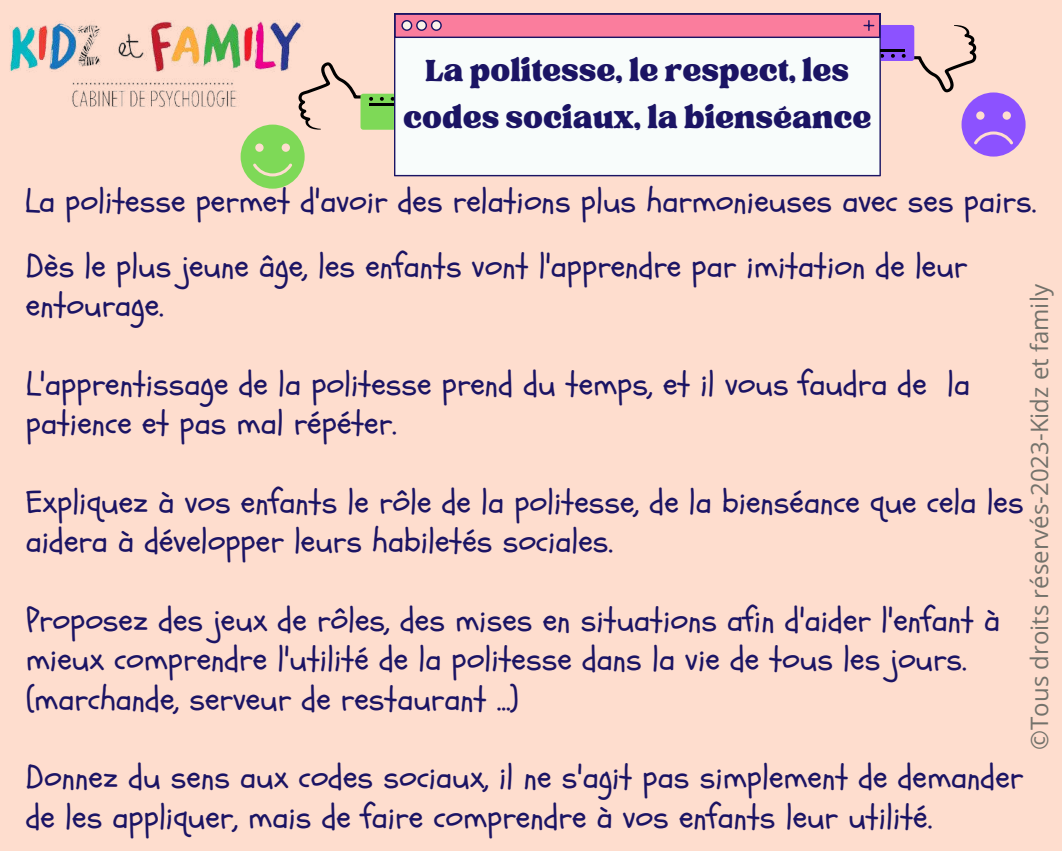
<style>
.page{position:relative;width:1062px;height:851px;background:#fff}
.page>*{position:absolute;margin:0;border:0;box-sizing:border-box;transform-origin:0 0}
.t1{font:42px/47.2px "TAN Tangkiwood Display";color:#1b1464;text-align:center}
.t2{font:33px/39.3px "Schoolbell";color:#1b1464}
.t3{font:24px "Open Sans";color:#73726b}
</style>
<div class="page">
<div style="left:0;top:0;width:1062px;height:850px;background:#feddce"></div>
<img style="left:10px;top:21px;width:231px;height:87px">
<svg style="left:241px;top:14px;width:785px;height:175px"></svg>
<hr style="left:881px;top:49px;width:24px;height:2px;background:#000">
<p class="t1" style="left:403px;top:48px;width:470px">La politesse, le respect, les codes sociaux, la bienséance</p>
<p class="t2" style="left:25px;top:182px;width:1013px">La politesse permet d'avoir des relations plus harmonieuses avec ses pairs.</p>
<p class="t2" style="left:26px;top:247px;width:943px">Dès le plus jeune âge, les enfants vont l'apprendre par imitation de leur entourage.</p>
<p class="t2" style="left:26px;top:365px;width:946px">L'apprentissage de la politesse prend du temps, et il vous faudra de la patience et pas mal répéter.</p>
<p class="t3" style="left:1022px;top:749px;width:467px;rotate:-90deg">©Tous droits réservés-2023-Kidz et family</p>
<p class="t2" style="left:26px;top:483px;width:999px">Expliquez à vos enfants le rôle de la politesse, de la bienséance que cela les aidera à développer leurs habiletés sociales.</p>
<p class="t2" style="left:26px;top:601px;width:976px">Proposez des jeux de rôles, des mises en situations afin d'aider l'enfant à mieux comprendre l'utilité de la politesse dans la vie de tous les jours. (marchande, serveur de restaurant ...)</p>
<p class="t2" style="left:26px;top:758px;width:999px">Donnez du sens aux codes sociaux, il ne s'agit pas simplement de demander de les appliquer, mais de faire comprendre à vos enfants leur utilité.</p>
</div>
